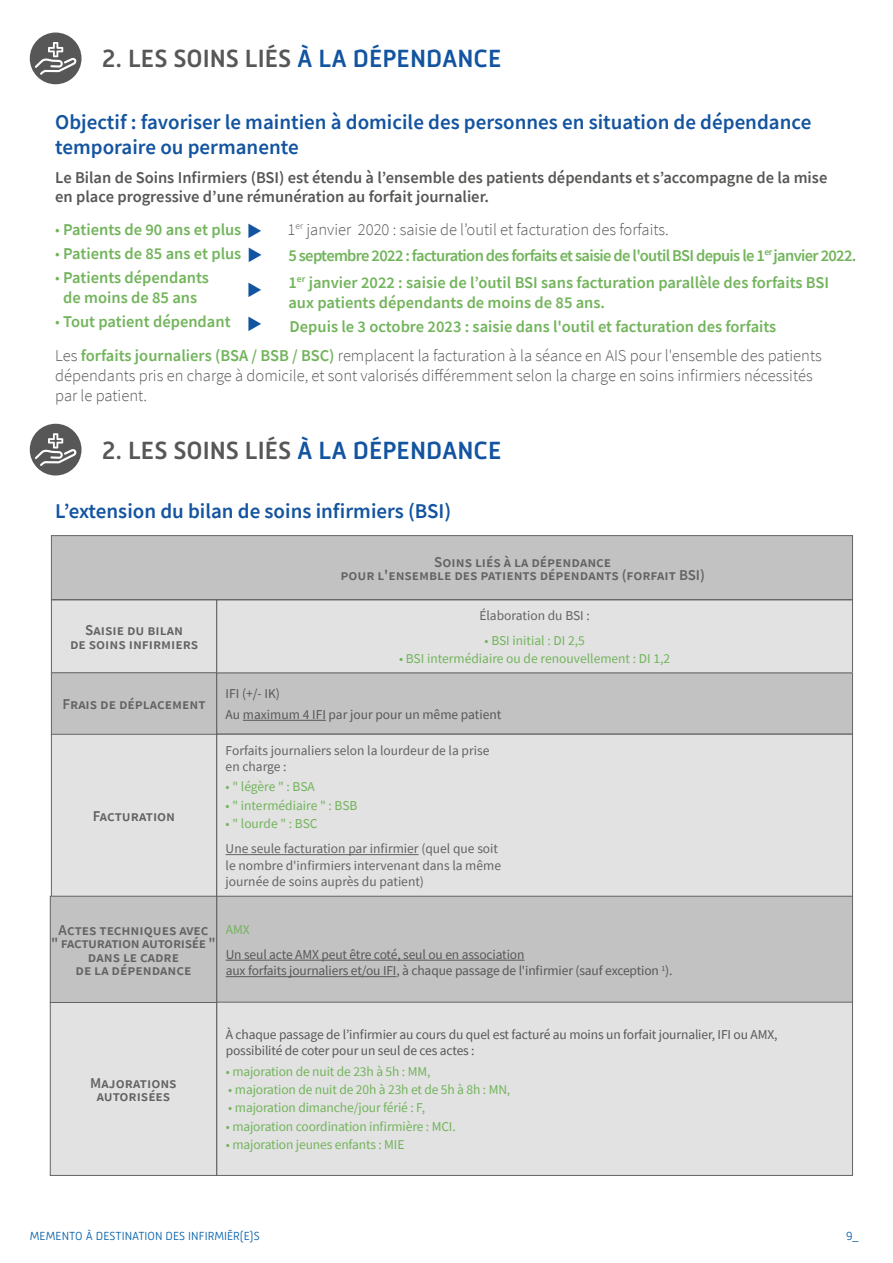
<style>
.page{position:relative;width:893px;height:1263px;background:#fff}
.page>*{position:absolute;margin:0;border:0;box-sizing:border-box;transform-origin:0 0}
.t1{font:500 25.5px "Mic 32 New";color:#585758}
.t2{font:600 21px/25.2px "Source Sans Pro";color:#1354a0}
.t3{font:600 16.5px/19.8px "Source Sans Pro";color:#72b45b;text-align:center}
.t4{font:300 16.5px/19.8px "Source Sans Pro";color:#575756}
.t5{font:600 16.5px/19.8px "Source Sans Pro";color:#575756}
.t6{font:600 16.5px "Source Sans Pro";letter-spacing:-.04em;color:#72b45b}
.t7{font:600 15px/13.5px "Source Sans Pro";color:#646363;text-align:center}
.t8{font:13.5px/20.4px "Source Sans Pro";letter-spacing:-.01em;color:#575756}
.t9{font:13.5px "Source Sans Pro";letter-spacing:-.01em;color:#72b45b}
.t10{font:13.5px/16.5px "Source Sans Pro";color:#646363}
.t11{font:300 12px "Mic 32 New";color:#005da9}
.s1{color:#1354a0}
.s2{font-weight:300}
.s3{font-weight:600;color:#72b45b}
</style>
<div class="page">
<div style="left:51px;top:600px;width:166px;height:72px;background:#e2e2e2"></div>
<div style="left:51px;top:673px;width:166px;height:62px;background:#c3c2c2"></div>
<div style="left:51px;top:672px;width:166px;height:63px;border:1px solid #656565"></div>
<div style="left:51px;top:734px;width:166px;height:162px;background:#e2e2e2"></div>
<div style="left:51px;top:734px;width:166px;height:163px;border:1px solid #656565"></div>
<div style="left:50px;top:896px;width:167px;height:106px;background:#c3c2c2"></div>
<div style="left:50px;top:896px;width:167px;height:107px;border:1px solid #656565"></div>
<div style="left:217px;top:600px;width:635px;height:72px;background:#e2e2e2"></div>
<div style="left:217px;top:673px;width:635px;height:61px;background:#c3c2c2"></div>
<hr style="left:243px;top:720px;width:83px;height:1px;background:#575756">
<div style="left:216px;top:672px;width:637px;height:62px;border:1px solid #656565"></div>
<div style="left:217px;top:734px;width:635px;height:162px;background:#e2e2e2"></div>
<hr style="left:226px;top:854px;width:193px;height:1px;background:#646363">
<div style="left:216px;top:734px;width:637px;height:163px;border:1px solid #656565"></div>
<div style="left:217px;top:896px;width:635px;height:106px;background:#c3c2c2"></div>
<hr style="left:226px;top:960px;width:298px;height:1px;background:#575756">
<hr style="left:226px;top:976px;width:170px;height:1px;background:#575756">
<div style="left:216px;top:896px;width:637px;height:107px;border:1px solid #656565"></div>
<div style="left:50px;top:1002px;width:167px;height:173px;background:#e2e2e2"></div>
<div style="left:50px;top:1002px;width:167px;height:174px;border:1px solid #656565"></div>
<div style="left:217px;top:1002px;width:635px;height:173px;background:#e2e2e2"></div>
<div style="left:216px;top:1002px;width:637px;height:174px;border:1px solid #656565"></div>
<div style="left:30px;top:424px;width:52px;height:51px;background:#585758;border-radius:50%"></div>
<svg style="left:35px;top:433px;width:42px;height:33px"></svg>
<div style="left:30px;top:33px;width:52px;height:51px;background:#585758;border-radius:50%"></div>
<svg style="left:35px;top:42px;width:42px;height:33px"></svg>
<div style="left:51px;top:535px;width:802px;height:65px;background:#c3c2c2;border:1px solid #656565"></div>
<h1 class="t1" style="left:102px;top:44px;width:401px">2. LES SOINS LIÉS <span class="s1">À LA DÉPENDANCE</span></h1>
<h2 class="t2" style="left:55px;top:109px;width:758px">Objectif : favoriser le maintien à domicile des personnes en situation de dépendance temporaire ou permanente</h2>
<p class="t5" style="left:55px;top:167px;width:774px">Le Bilan de Soins Infirmiers (BSI) est étendu à l’ensemble des patients dépendants et s’accompagne de la mise en place progressive d’une rémunération au forfait journalier.</p>
<p class="t3" style="left:55px;top:219px;width:209px"><span class="s2">•</span> Patients de 90 ans et plus <span class="s1">◆</span></p>
<p class="t4" style="left:288px;top:220px;width:383px">1<sup>er</sup> janvier 2020 : saisie de l’outil et facturation des forfaits.</p>
<p class="t3" style="left:55px;top:243px;width:188px"><span class="s2">•</span> Patients de 85 ans et plus</p>
<p class="t3" style="left:55px;top:267px;width:155px"><span class="s2">•</span> Patients dépendants de moins de 85 ans</p>
<p class="t3" style="left:55px;top:311px;width:177px"><span class="s2">•</span> Tout patient dépendant</p>
<p class="t6" style="left:288px;top:244px;width:569px">5 septembre 2022 : facturation des forfaits et saisie de l'outil BSI depuis le 1<sup>er</sup> janvier 2022.</p>
<p class="t3" style="left:288px;top:272px;width:542px;text-align:left">1<sup>er</sup> janvier 2022 : saisie de l’outil BSI sans facturation parallèle des forfaits BSI aux patients dépendants de moins de 85 ans.</p>
<p class="t4" style="left:55px;top:346px;width:768px">Les <span class="s3">forfaits journaliers (BSA / BSB / BSC)</span> remplacent la facturation à la séance en AIS pour l'ensemble des patients dépendants pris en charge à domicile, et sont valorisés différemment selon la charge en soins infirmiers nécessités par le patient.</p>
<p class="t3" style="left:247px;top:316px;width:531px"><span class="s1">◆</span> Depuis le 3 octobre 2023 : saisie dans l'outil et facturation des forfaits</p>
<h1 class="t1" style="left:102px;top:435px;width:401px">2. LES SOINS LIÉS <span class="s1">À LA DÉPENDANCE</span></h1>
<h2 class="t2" style="left:55px;top:498px;width:397px">L’extension du bilan de soins infirmiers (BSI)</h2>
<p class="t7" style="left:70px;top:623px;width:129px">Saisie du bilan<br>de soins infirmiers</p>
<p class="t7" style="left:62px;top:697px;width:145px">Frais de déplacement</p>
<p class="t7" style="left:93px;top:809px;width:84px">Facturation</p>
<p class="t7" style="left:51px;top:923px;width:166px">Actes techniques avec<br>" facturation autorisée " dans le cadre<br>de la dépendance</p>
<p class="t7" style="left:340px;top:555px;width:366px">Soins liés à la dépendance<br>pour l'ensemble des patients dépendants (forfait BSI)</p>
<p class="t10" style="left:479px;top:607px;width:112px">Élaboration du BSI :</p>
<p class="t9" style="left:484px;top:631px;width:102px">• BSI initial : DI 2,5</p>
<p class="t9" style="left:399px;top:650px;width:273px">• BSI intermédiaire ou de renouvellement : DI 1,2</p>
<p class="t8" style="left:226px;top:683px;width:277px">IFI (+/- IK)<br>Au maximum 4 IFI par jour pour un même patient</p>
<p class="t10" style="left:226px;top:742px;width:265px">Forfaits journaliers selon la lourdeur de la prise en charge :</p>
<p class="t9" style="left:226px;top:778px;width:91px">• " légère " : BSA</p>
<p class="t9" style="left:226px;top:797px;width:133px">• " intermédiaire " : BSB</p>
<p class="t9" style="left:226px;top:815px;width:93px">• " lourde " : BSC</p>
<p class="t10" style="left:226px;top:840px;width:277px">Une seule facturation par infirmier (quel que soit le nombre d'infirmiers intervenant dans la même journée de soins auprès du patient)</p>
<p class="t9" style="left:226px;top:920px;width:26px">AMX</p>
<p class="t8" style="left:226px;top:946px;width:448px;line-height:16.5px">Un seul acte AMX peut être coté, seul ou en association<br>aux forfaits journaliers et/ou IFI, à chaque passage de l'infirmier (sauf exception <sup>1</sup>).</p>
<p class="t7" style="left:90px;top:1076px;width:88px">Majorations autorisées</p>
<p class="t8" style="left:226px;top:1026px;width:553px;line-height:16.2px">À chaque passage de l’infirmier au cours du quel est facturé au moins un forfait journalier, IFI ou AMX, possibilité de coter pour un seul de ces actes :</p>
<p class="t9" style="left:226px;top:1062px;width:206px">• majoration de nuit de 23h à 5h : MM,</p>
<p class="t9" style="left:228px;top:1081px;width:284px">• majoration de nuit de 20h à 23h et de 5h à 8h : MN,</p>
<p class="t9" style="left:228px;top:1099px;width:198px">• majoration dimanche/jour férié : F,</p>
<p class="t9" style="left:226px;top:1117px;width:232px">• majoration coordination infirmière : MCI.</p>
<p class="t9" style="left:226px;top:1136px;width:180px">• majoration jeunes enfants : MIE</p>
<p class="t11" style="left:30px;top:1229px;width:231px">MEMENTO À DESTINATION DES INFIRMIĒR(E)S</p>
<p class="t11" style="left:846px;top:1229px;width:14px">9_</p>
</div>
